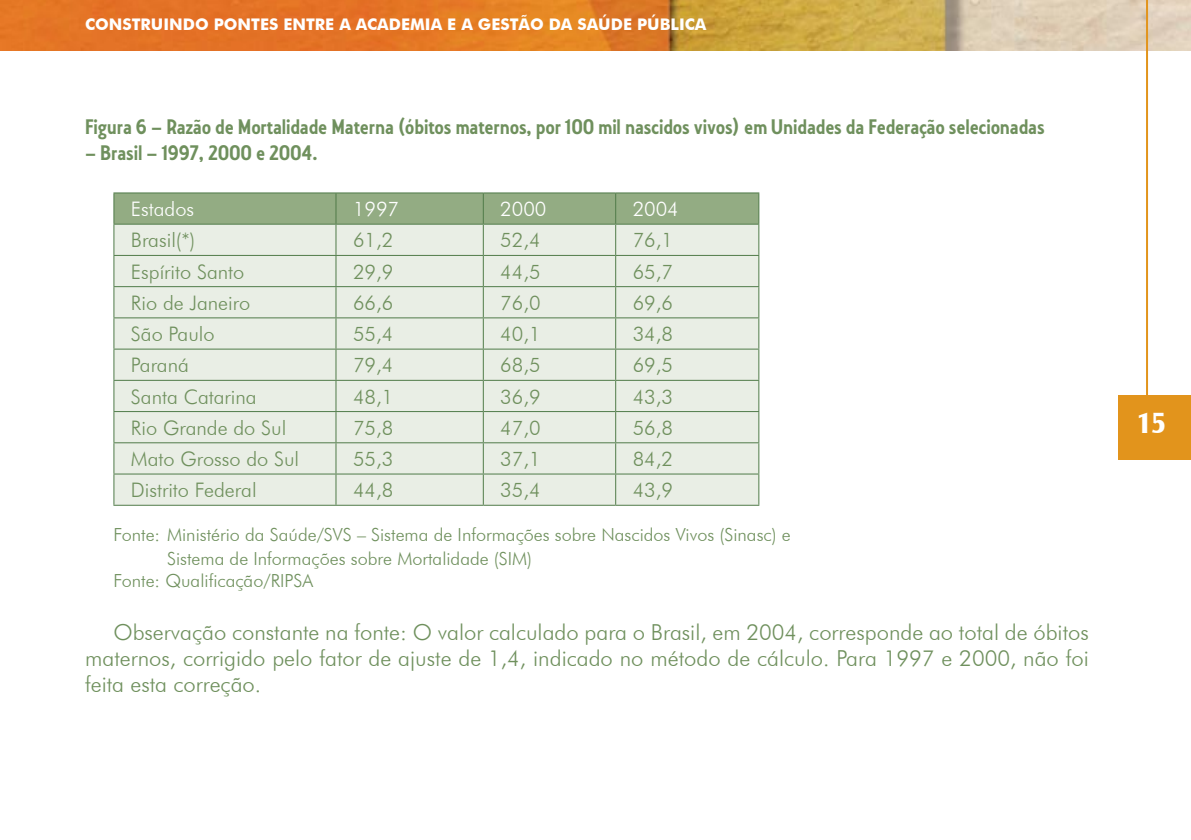
<style>
.page{position:relative;width:1191px;height:840px;background:#fff}
.page>*{position:absolute;margin:0;border:0;box-sizing:border-box;transform-origin:0 0}
.t1{font:700 30px "Castle T";color:#fff}
.t2{font:300 22px/26.4px "Futura BT";color:#6f905d;text-align:justify}
.t3{font:22px "Collegiate";color:#6f905d}
.t4{font:300 20px "Futura BT";color:#6f905d}
.t5{font:300 20px "Futura BT";color:#fff}
.t6{font:300 18px/24px "Futura BT";color:#6f905d}
.t7{font:700 16px "Futura BT";color:#fff}
</style>
<div class="page">
<img style="left:0;top:0;width:1191px;height:50px">
<div style="left:1118px;top:394px;width:73px;height:65px;background:#e2941c"></div>
<hr style="left:1146px;top:0;width:2px;height:397px;background:#e2941c">
<div style="left:114px;top:193px;width:644px;height:30px;background:#93ac83"></div>
<div style="left:114px;top:224px;width:644px;height:280px;background:#e9eee5"></div>
<hr style="left:113px;top:192px;width:223px;height:1px;background:#507b49">
<hr style="left:113px;top:193px;width:1px;height:30px;background:#507b49">
<hr style="left:336px;top:192px;width:147px;height:1px;background:#507b49">
<hr style="left:335px;top:193px;width:1px;height:30px;background:#507b49">
<hr style="left:483px;top:192px;width:132px;height:1px;background:#507b49">
<hr style="left:483px;top:193px;width:1px;height:30px;background:#507b49">
<hr style="left:615px;top:192px;width:144px;height:1px;background:#507b49">
<hr style="left:615px;top:193px;width:1px;height:30px;background:#507b49">
<hr style="left:758px;top:193px;width:1px;height:30px;background:#507b49">
<hr style="left:113px;top:223px;width:223px;height:1px;background:#507b49">
<hr style="left:113px;top:224px;width:1px;height:31px;background:#507b49">
<hr style="left:336px;top:223px;width:147px;height:1px;background:#507b49">
<hr style="left:335px;top:224px;width:1px;height:31px;background:#507b49">
<hr style="left:483px;top:223px;width:132px;height:1px;background:#507b49">
<hr style="left:483px;top:224px;width:1px;height:31px;background:#507b49">
<hr style="left:615px;top:223px;width:144px;height:1px;background:#507b49">
<hr style="left:615px;top:224px;width:1px;height:31px;background:#507b49">
<hr style="left:758px;top:224px;width:1px;height:31px;background:#507b49">
<hr style="left:113px;top:255px;width:223px;height:1px;background:#507b49">
<hr style="left:113px;top:256px;width:1px;height:30px;background:#507b49">
<hr style="left:336px;top:255px;width:147px;height:1px;background:#507b49">
<hr style="left:335px;top:256px;width:1px;height:30px;background:#507b49">
<hr style="left:483px;top:255px;width:132px;height:1px;background:#507b49">
<hr style="left:483px;top:256px;width:1px;height:30px;background:#507b49">
<hr style="left:615px;top:255px;width:144px;height:1px;background:#507b49">
<hr style="left:615px;top:256px;width:1px;height:30px;background:#507b49">
<hr style="left:758px;top:256px;width:1px;height:30px;background:#507b49">
<hr style="left:113px;top:286px;width:223px;height:1px;background:#507b49">
<hr style="left:113px;top:287px;width:1px;height:30px;background:#507b49">
<hr style="left:336px;top:286px;width:147px;height:1px;background:#507b49">
<hr style="left:335px;top:287px;width:1px;height:30px;background:#507b49">
<hr style="left:483px;top:286px;width:132px;height:1px;background:#507b49">
<hr style="left:483px;top:287px;width:1px;height:30px;background:#507b49">
<hr style="left:615px;top:286px;width:144px;height:1px;background:#507b49">
<hr style="left:615px;top:287px;width:1px;height:30px;background:#507b49">
<hr style="left:758px;top:287px;width:1px;height:30px;background:#507b49">
<hr style="left:113px;top:317px;width:223px;height:1px;background:#507b49">
<hr style="left:113px;top:318px;width:1px;height:30px;background:#507b49">
<hr style="left:336px;top:317px;width:147px;height:1px;background:#507b49">
<hr style="left:335px;top:318px;width:1px;height:30px;background:#507b49">
<hr style="left:483px;top:317px;width:132px;height:1px;background:#507b49">
<hr style="left:483px;top:318px;width:1px;height:30px;background:#507b49">
<hr style="left:615px;top:317px;width:144px;height:1px;background:#507b49">
<hr style="left:615px;top:318px;width:1px;height:30px;background:#507b49">
<hr style="left:758px;top:318px;width:1px;height:30px;background:#507b49">
<hr style="left:113px;top:348px;width:223px;height:1px;background:#507b49">
<hr style="left:113px;top:349px;width:1px;height:30px;background:#507b49">
<hr style="left:336px;top:348px;width:147px;height:1px;background:#507b49">
<hr style="left:335px;top:349px;width:1px;height:30px;background:#507b49">
<hr style="left:483px;top:348px;width:132px;height:1px;background:#507b49">
<hr style="left:483px;top:349px;width:1px;height:30px;background:#507b49">
<hr style="left:615px;top:348px;width:144px;height:1px;background:#507b49">
<hr style="left:615px;top:349px;width:1px;height:30px;background:#507b49">
<hr style="left:758px;top:349px;width:1px;height:30px;background:#507b49">
<hr style="left:113px;top:379px;width:223px;height:1px;background:#507b49">
<hr style="left:113px;top:380px;width:1px;height:31px;background:#507b49">
<hr style="left:336px;top:379px;width:147px;height:1px;background:#507b49">
<hr style="left:335px;top:380px;width:1px;height:31px;background:#507b49">
<hr style="left:483px;top:379px;width:132px;height:1px;background:#507b49">
<hr style="left:483px;top:380px;width:1px;height:31px;background:#507b49">
<hr style="left:615px;top:379px;width:144px;height:1px;background:#507b49">
<hr style="left:615px;top:380px;width:1px;height:31px;background:#507b49">
<hr style="left:758px;top:380px;width:1px;height:31px;background:#507b49">
<hr style="left:113px;top:411px;width:223px;height:1px;background:#507b49">
<hr style="left:113px;top:412px;width:1px;height:30px;background:#507b49">
<hr style="left:336px;top:411px;width:147px;height:1px;background:#507b49">
<hr style="left:335px;top:412px;width:1px;height:30px;background:#507b49">
<hr style="left:483px;top:411px;width:132px;height:1px;background:#507b49">
<hr style="left:483px;top:412px;width:1px;height:30px;background:#507b49">
<hr style="left:615px;top:411px;width:144px;height:1px;background:#507b49">
<hr style="left:615px;top:412px;width:1px;height:30px;background:#507b49">
<hr style="left:758px;top:412px;width:1px;height:30px;background:#507b49">
<hr style="left:113px;top:442px;width:223px;height:1px;background:#507b49">
<hr style="left:113px;top:443px;width:1px;height:30px;background:#507b49">
<hr style="left:336px;top:442px;width:147px;height:1px;background:#507b49">
<hr style="left:335px;top:443px;width:1px;height:30px;background:#507b49">
<hr style="left:483px;top:442px;width:132px;height:1px;background:#507b49">
<hr style="left:483px;top:443px;width:1px;height:30px;background:#507b49">
<hr style="left:615px;top:442px;width:144px;height:1px;background:#507b49">
<hr style="left:615px;top:443px;width:1px;height:30px;background:#507b49">
<hr style="left:758px;top:443px;width:1px;height:30px;background:#507b49">
<hr style="left:113px;top:473px;width:223px;height:1px;background:#507b49">
<hr style="left:113px;top:474px;width:1px;height:30px;background:#507b49">
<hr style="left:336px;top:473px;width:147px;height:1px;background:#507b49">
<hr style="left:335px;top:474px;width:1px;height:30px;background:#507b49">
<hr style="left:483px;top:473px;width:132px;height:1px;background:#507b49">
<hr style="left:483px;top:474px;width:1px;height:30px;background:#507b49">
<hr style="left:615px;top:473px;width:144px;height:1px;background:#507b49">
<hr style="left:615px;top:474px;width:1px;height:30px;background:#507b49">
<hr style="left:758px;top:474px;width:1px;height:30px;background:#507b49">
<hr style="left:113px;top:504px;width:223px;height:1px;background:#507b49">
<hr style="left:336px;top:504px;width:147px;height:1px;background:#507b49">
<hr style="left:483px;top:504px;width:132px;height:1px;background:#507b49">
<hr style="left:615px;top:504px;width:144px;height:1px;background:#507b49">
<p class="t7" style="left:85px;top:15px;width:623px">CONSTRUINDO PONTES ENTRE A ACADEMIA E A GESTÃO DA SAÚDE PÚBLICA</p>
<p class="t3" style="left:85px;top:113px;width:961px">Figura 6 – Razão de Mortalidade Materna (óbitos maternos, por 100 mil nascidos vivos) em Unidades da Federação selecionadas</p>
<p class="t3" style="left:85px;top:140px;width:234px">– Brasil – 1997, 2000 e 2004.</p>
<p class="t5" style="left:131px;top:197px;width:65px">Estados</p>
<p class="t5" style="left:353px;top:197px;width:48px">1997</p>
<p class="t5" style="left:500px;top:197px;width:48px">2000</p>
<p class="t5" style="left:632px;top:197px;width:48px">2004</p>
<p class="t4" style="left:131px;top:228px;width:66px">Brasil(*)</p>
<p class="t4" style="left:353px;top:228px;width:42px">61,2</p>
<p class="t4" style="left:500px;top:228px;width:42px">52,4</p>
<p class="t4" style="left:632px;top:228px;width:42px">76,1</p>
<p class="t4" style="left:131px;top:259px;width:115px">Espírito Santo</p>
<p class="t4" style="left:353px;top:259px;width:42px">29,9</p>
<p class="t4" style="left:500px;top:259px;width:42px">44,5</p>
<p class="t4" style="left:632px;top:259px;width:42px">65,7</p>
<p class="t4" style="left:131px;top:290px;width:121px">Rio de Janeiro</p>
<p class="t4" style="left:353px;top:290px;width:42px">66,6</p>
<p class="t4" style="left:500px;top:290px;width:42px">76,0</p>
<p class="t4" style="left:632px;top:290px;width:42px">69,6</p>
<p class="t4" style="left:131px;top:321px;width:85px">São Paulo</p>
<p class="t4" style="left:353px;top:321px;width:42px">55,4</p>
<p class="t4" style="left:500px;top:321px;width:42px">40,1</p>
<p class="t4" style="left:632px;top:321px;width:42px">34,8</p>
<p class="t4" style="left:131px;top:353px;width:60px">Paraná</p>
<p class="t4" style="left:353px;top:353px;width:42px">79,4</p>
<p class="t4" style="left:500px;top:353px;width:42px">68,5</p>
<p class="t4" style="left:632px;top:353px;width:42px">69,5</p>
<p class="t4" style="left:131px;top:384px;width:127px">Santa Catarina</p>
<p class="t4" style="left:353px;top:384px;width:42px">48,1</p>
<p class="t4" style="left:500px;top:384px;width:42px">36,9</p>
<p class="t4" style="left:632px;top:384px;width:42px">43,3</p>
<p class="t4" style="left:131px;top:415px;width:157px">Rio Grande do Sul</p>
<p class="t4" style="left:353px;top:415px;width:42px">75,8</p>
<p class="t4" style="left:500px;top:415px;width:42px">47,0</p>
<p class="t4" style="left:632px;top:415px;width:42px">56,8</p>
<p class="t4" style="left:131px;top:446px;width:170px">Mato Grosso do Sul</p>
<p class="t4" style="left:353px;top:446px;width:42px">55,3</p>
<p class="t4" style="left:500px;top:446px;width:42px">37,1</p>
<p class="t4" style="left:632px;top:446px;width:42px">84,2</p>
<p class="t4" style="left:131px;top:477px;width:127px">Distrito Federal</p>
<p class="t4" style="left:353px;top:477px;width:42px">44,8</p>
<p class="t4" style="left:500px;top:477px;width:42px">35,4</p>
<p class="t4" style="left:632px;top:477px;width:42px">43,9</p>
<p class="t6" style="left:167px;top:522px;width:625px;text-indent:-54px">Fonte: Ministério da Saúde/SVS – Sistema de Informações sobre Nascidos Vivos (Sinasc) e<br>Sistema de Informações sobre Mortalidade (SIM)</p>
<p class="t6" style="left:113px;top:567px;width:201px">Fonte: Qualificação/RIPSA</p>
<p class="t2" style="left:85px;top:618px;width:1005px;text-indent:28px">Observação constante na fonte: O valor calculado para o Brasil, em 2004, corresponde ao total de óbitos maternos, corrigido pelo fator de ajuste de 1,4, indicado no método de cálculo. Para 1997 e 2000, não foi feita esta correção.</p>
<h1 class="t1" style="left:1136px;top:406px;width:32px">15</h1>
</div>
